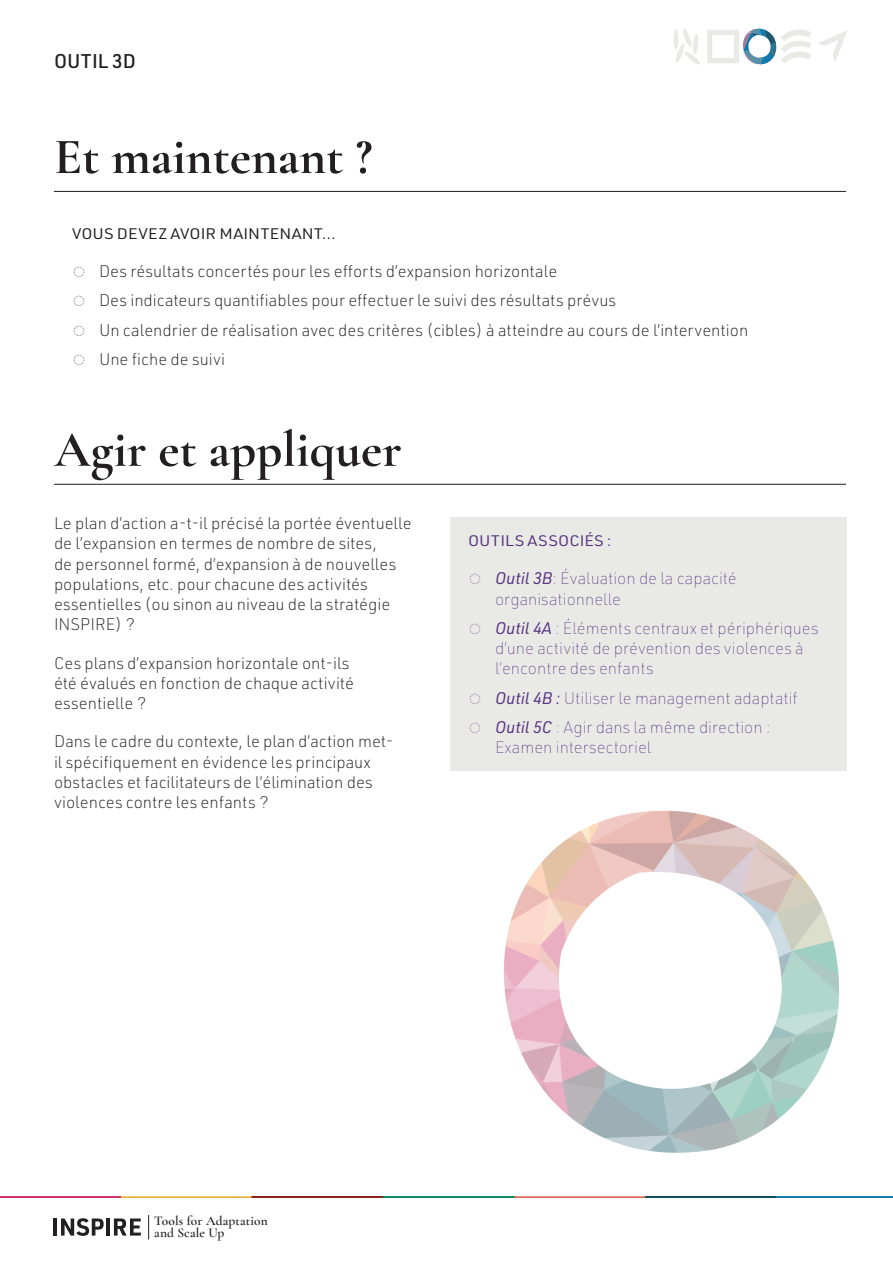
<style>
.page{position:relative;width:893px;height:1263px;background:#fff}
.page>*{position:absolute;margin:0;border:0;box-sizing:border-box;transform-origin:0 0}
.W_H1{font:700 51px "Cormorant Garamond";color:#231f20}
.W_Tool_at_top_of_pag{font:500 19.5px "URWDIN";color:#231f20}
.W_think_reflect_act{font:200 16.5px/20.2px "URWDIN";color:#231f20}
.t1{font:100 16.5px/20.2px "URWDIN";color:#583182}
.W_H4{font:15px "URWDIN";letter-spacing:.005em;color:#231f20;scale:1.1 1}
.W_H4-2{font:15px "URWDIN";letter-spacing:.01em;color:#583182;scale:1.1 1}
.t2{font:600 13.35px/11.4px "Cormorant Garamond";letter-spacing:.01em;color:#231f20}
.s1{font-weight:400;font-style:italic}
</style>
<div class="page">
<hr style="left:54px;top:191px;width:792px;height:1px;background:#231f20">
<hr style="left:54px;top:1218px;width:3px;height:17px;background:#231f20">
<svg style="left:61px;top:1218px;width:43px;height:18px"></svg>
<hr style="left:106px;top:1218px;width:4px;height:17px;background:#231f20">
<svg style="left:114px;top:1218px;width:27px;height:17px"></svg>
<svg style="left:148px;top:1215px;width:1px;height:24px"></svg>
<hr style="left:252px;top:1196px;width:131px;height:2px;background:#89231b">
<hr style="left:121px;top:1196px;width:131px;height:2px;background:#e5aa25">
<hr style="left:0;top:1196px;width:121px;height:2px;background:#cf366c">
<hr style="left:383px;top:1196px;width:131px;height:2px;background:#0e8a69">
<hr style="left:645px;top:1196px;width:131px;height:2px;background:#124f5d">
<hr style="left:776px;top:1196px;width:117px;height:2px;background:#157baa">
<hr style="left:514px;top:1196px;width:131px;height:2px;background:#d55641">
<hr style="left:54px;top:484px;width:792px;height:1px;background:#231f20">
<svg style="left:674px;top:29px;width:26px;height:35px"></svg>
<svg style="left:707px;top:28px;width:104px;height:37px"></svg>
<svg style="left:818px;top:31px;width:29px;height:31px"></svg>
<div style="left:450px;top:517px;width:396px;height:254px;background:#e9eae6"></div>
<img style="left:504px;top:811px;width:335px;height:342px">
<p class="W_Tool_at_top_of_pag" style="left:54px;top:48px;width:83px">OUTIL 3D</p>
<h1 class="W_H1" style="left:54px;top:125px;width:320px">Et maintenant ?</h1>
<p class="W_H4" style="left:72px;top:223px;width:241px">VOUS DEVEZ AVOIR MAINTENANT...</p>
<p class="W_think_reflect_act" style="left:72px;top:261px;width:487px">◌ Des résultats concertés pour les efforts d’expansion horizontale</p>
<p class="W_think_reflect_act" style="left:72px;top:290px;width:546px">◌ Des indicateurs quantifiables pour effectuer le suivi des résultats prévus</p>
<p class="W_think_reflect_act" style="left:72px;top:319px;width:678px">◌ Un calendrier de réalisation avec des critères (cibles) à atteindre au cours de l’intervention</p>
<p class="W_think_reflect_act" style="left:72px;top:348px;width:155px">◌ Une fiche de suivi</p>
<p class="W_H1" style="left:54px;top:418px;width:349px">Agir et appliquer</p>
<p class="W_think_reflect_act" style="left:54px;top:513px;width:359px">Le plan d’action a-t-il précisé la portée éventuelle de l’expansion en termes de nombre de sites,<br>de personnel formé, d’expansion à de nouvelles populations, etc. pour chacune des activités essentielles (ou sinon au niveau de la stratégie INSPIRE) ?</p>
<p class="W_think_reflect_act" style="left:54px;top:652px;width:301px">Ces plans d’expansion horizontale ont-ils été évalués en fonction de chaque activité essentielle ?</p>
<p class="W_think_reflect_act" style="left:54px;top:731px;width:341px">Dans le cadre du contexte, le plan d’action met&shy;il spécifiquement en évidence les principaux obstacles et facilitateurs de l’élimination des violences contre les enfants ?</p>
<p class="W_H4-2" style="left:468px;top:531px;width:132px">OUTILS ASSOCIÉS :</p>
<p class="t1" style="left:495px;top:568px;width:243px;text-indent:-27px">◌ <span class="s1">Outil 3B</span>: Évaluation de la capacité organisationnelle</p>
<p class="t1" style="left:495px;top:617px;width:325px;text-indent:-27px">◌ <span class="s1">Outil 4A</span> : Éléments centraux et périphériques d’une activité de prévention des violences à l’encontre des enfants</p>
<p class="t1" style="left:468px;top:687px;width:331px">◌ <span class="s1">Outil 4B :</span> Utiliser le management adaptatif</p>
<p class="t1" style="left:495px;top:716px;width:277px;text-indent:-27px">◌ <span class="s1">Outil 5C</span> : Agir dans la même direction :<br>Examen intersectoriel</p>
<p class="t2" style="left:154px;top:1215px;width:115px">Tools for Adaptation</p>
<p class="t2" style="left:154px;top:1215px;width:72px">Guide to and Scale Up</p>
</div>
